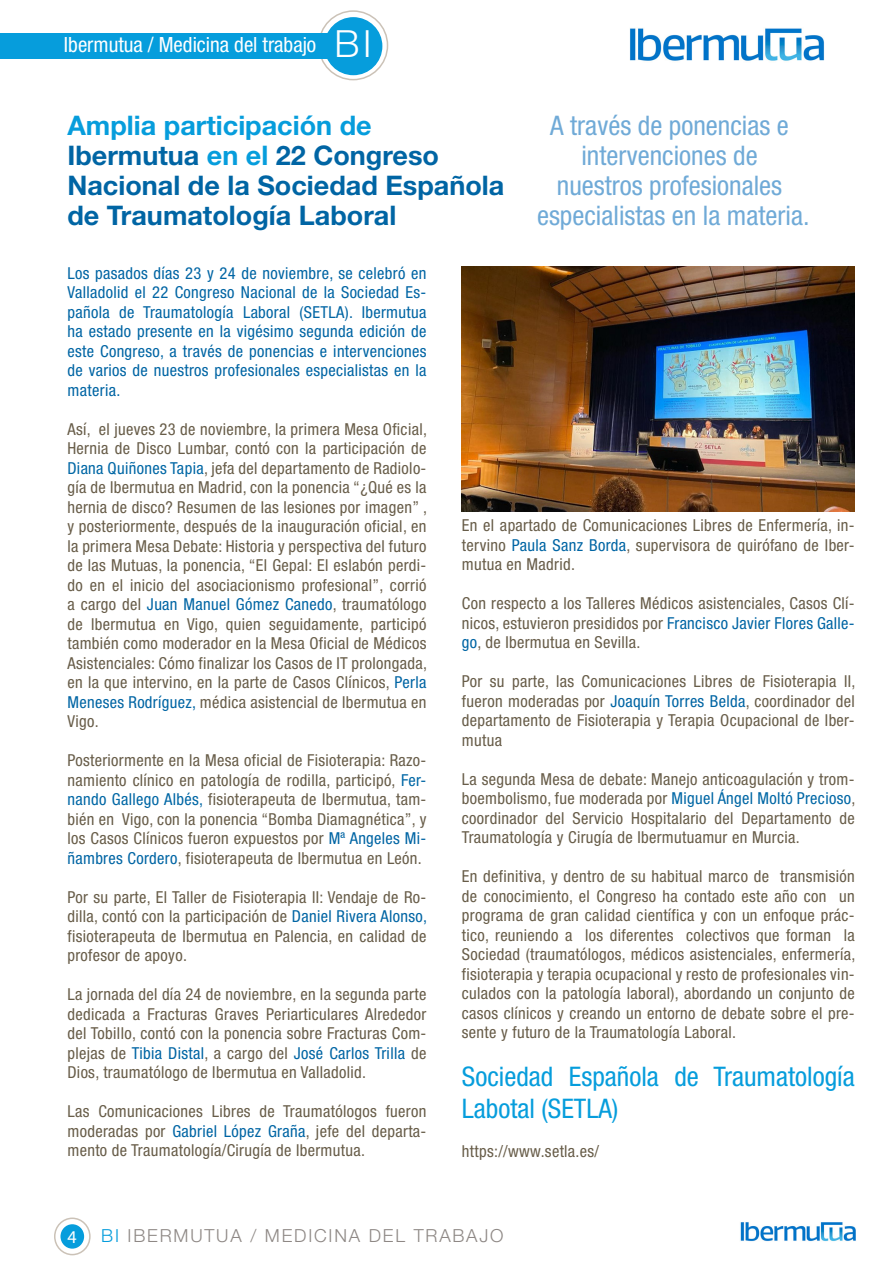
<style>
.page{position:relative;width:893px;height:1263px;background:#fff}
.page>*{position:absolute;margin:0;border:0;box-sizing:border-box;transform-origin:0 0}
.t1{font:300 37.5px "Helvetica Neue LT Std";color:#fff}
.t2{font:condensed 27px/30px "Helvetica Neue LT Std";color:#70aad7;text-align:center}
.t3{font:700 27px/30px "Helvetica Neue LT Std";color:#0065a4}
.t4{font:condensed 27px/31.5px "Helvetica Neue LT Std";color:#069ddc}
.t5{font:700 27px "Helvetica Neue LT Std";color:#069ddc}
.t6{font:condensed 21px "Helvetica Neue LT Std";color:#fff}
.t7{font:300 18px "Helvetica Neue LT Std";letter-spacing:.1em;color:#8e8885}
.t8{font:18px "Myriad Pro";color:#fff}
.t9{font:condensed 16.5px/19.5px "Helvetica Neue LT Std";letter-spacing:.02em;color:#685d49;text-align:justify}
.t10{font:condensed 16.5px/19.5px "Helvetica Neue LT Std";letter-spacing:.02em;color:#0065a4;text-align:justify}
.s1{color:#069ddc}
.s2{color:#0067a5}
.s3{color:#0065a4}
</style>
<div class="page">
<svg style="left:55px;top:1218px;width:35px;height:36px"></svg>
<div style="left:54px;top:1217px;width:37px;height:38px;border:2px solid #cbc2b7;border-radius:50%"></div>
<div style="left:61px;top:1225px;width:22px;height:23px;background:#069ddc;border-radius:50%"></div>
<div style="left:61px;top:1224px;width:23px;height:24px;border:2px solid #069ddc;border-radius:50%"></div>
<svg style="left:319px;top:11px;width:68px;height:69px"></svg>
<div style="left:318px;top:10px;width:70px;height:70px;border:2px solid #cbc2b7;border-radius:50%"></div>
<div style="left:325px;top:18px;width:57px;height:56px;background:#069ddc;border-radius:50%"></div>
<div style="left:324px;top:17px;width:58px;height:58px;border:2px solid #069ddc;border-radius:50%"></div>
<div style="left:0;top:33px;width:331px;height:26px;background:#069ddc"></div>
<img style="left:630px;top:28px;width:195px;height:33px">
<img style="left:740px;top:1222px;width:116px;height:20px">
<img style="left:462px;top:267px;width:393px;height:244px">
<p class="t6" style="left:64px;top:33px;width:254px">Ibermutua / Medicina del trabajo</p>
<p class="t1" style="left:334px;top:21px;width:39px">BI</p>
<p class="t2" style="left:550px;top:110px;width:240px">A través de ponencias e intervenciones de</p>
<p class="t2" style="left:557px;top:170px;width:227px">nuestros profesionales</p>
<p class="t2" style="left:537px;top:200px;width:274px">especialistas en la materia.</p>
<p class="t5" style="left:67px;top:109px;width:306px">Amplia participación de</p>
<p class="t3" style="left:67px;top:140px;width:373px">Ibermutua <span class="s1">en el</span> 22 Congreso</p>
<p class="t3" style="left:67px;top:170px;width:438px">Nacional de la Sociedad Española de Traumatología Laboral</p>
<p class="t10" style="left:67px;top:263px;width:360px">Los pasados días 23 y 24 de noviembre, se celebró en Valladolid el 22 Congreso Nacional de la Sociedad Es&shy;pañola de Traumatología Laboral (SETLA). Ibermutua ha estado presente en la vigésimo segunda edición de este Congreso, a través de ponencias e intervenciones de varios de nuestros profesionales especialistas en la materia.</p>
<p class="t9" style="left:67px;top:419px;width:361px">Así, el jueves 23 de noviembre, la primera Mesa Oficial, Hernia de Disco Lumbar, contó con la participación de <span class="s2">Diana Quiñones Tapia</span>, jefa del departamento de Radiolo&shy;gía de Ibermutua en Madrid, con la ponencia “¿Qué es la hernia de disco? Resumen de las lesiones por imagen” , y posteriormente, después de la inauguración oficial, en la primera Mesa Debate: Historia y perspectiva del futuro de las Mutuas, la ponencia, “El Gepal: El eslabón perdi&shy;do en el inicio del asociacionismo profesional”, corrió a cargo del <span class="s3">Juan Manuel Gómez Canedo</span>, traumatólogo de Ibermutua en Vigo, quien seguidamente, participó también como moderador en la Mesa Oficial de Médicos Asistenciales: Cómo finalizar los Casos de IT prolongada, en la que intervino, en la parte de Casos Clínicos, <span class="s3">Perla Meneses Rodríguez,</span> médica asistencial de Ibermutua en Vigo.</p>
<p class="t9" style="left:67px;top:750px;width:360px">Posteriormente en la Mesa oficial de Fisioterapia: Razo&shy;namiento clínico en patología de rodilla, participó, <span class="s2">Fer&shy;nando Gallego Albés,</span> fisioterapeuta de Ibermutua, tam&shy;bién en Vigo, con la ponencia “Bomba Diamagnética”, y los Casos Clínicos fueron expuestos por <span class="s3">Mª Angeles Mi&shy;ñambres Cordero</span>, fisioterapeuta de Ibermutua en León.</p>
<p class="t9" style="left:67px;top:887px;width:361px">Por su parte, El Taller de Fisioterapia II: Vendaje de Ro&shy;dilla, contó con la participación de <span class="s3">Daniel Rivera Alonso, </span>fisioterapeuta de Ibermutua en Palencia, en calidad de profesor de apoyo.</p>
<p class="t9" style="left:67px;top:984px;width:360px">La jornada del día 24 de noviembre, en la segunda parte dedicada a Fracturas Graves Periarticulares Alrededor del Tobillo, contó con la ponencia sobre Fracturas Com&shy;plejas de <span class="s3">Tibia Distal</span>, a cargo del <span class="s3">José Carlos Trilla</span> de Dios, traumatólogo de Ibermutua en Valladolid.</p>
<p class="t9" style="left:67px;top:1101px;width:360px">Las Comunicaciones Libres de Traumatólogos fueron moderadas por <span class="s3">Gabriel López Graña</span>, jefe del departa&shy;mento de Traumatología/Cirugía de Ibermutua.</p>
<p class="t9" style="left:462px;top:516px;width:394px">En el apartado de Comunicaciones Libres de Enfermería, in&shy;tervino <span class="s3">Paula Sanz Borda</span>, supervisora de quirófano de Iber&shy;mutua en Madrid.</p>
<p class="t9" style="left:462px;top:594px;width:394px">Con respecto a los Talleres Médicos asistenciales, Casos Clí&shy;nicos, estuvieron presididos por <span class="s3">Francisco Javier Flores Galle&shy;go</span>, de Ibermutua en Sevilla.</p>
<p class="t9" style="left:462px;top:672px;width:395px">Por su parte, las Comunicaciones Libres de Fisioterapia II, fueron moderadas por <span class="s3">Joaquín Torres Belda</span>, coordinador del departamento de Fisioterapia y Terapia Ocupacional de Iber&shy;mutua</p>
<p class="t9" style="left:462px;top:769px;width:395px">La segunda Mesa de debate: Manejo anticoagulación y trom&shy;boembolismo, fue moderada por <span class="s2">Miguel Ángel Moltó Precioso</span>, coordinador del Servicio Hospitalario del Departamento de Traumatología y Cirugía de Ibermutuamur en Murcia.</p>
<p class="t9" style="left:462px;top:867px;width:395px">En definitiva, y dentro de su habitual marco de transmisión de conocimiento, el Congreso ha contado este año con un programa de gran calidad científica y con un enfoque prác&shy;tico, reuniendo a los diferentes colectivos que forman la Sociedad (traumatólogos, médicos asistenciales, enfermería, fisioterapia y terapia ocupacional y resto de profesionales vin&shy;culados con la patología laboral), abordando un conjunto de casos clínicos y creando un entorno de debate sobre el pre&shy;sente y futuro de la Traumatología Laboral.</p>
<p class="t4" style="left:462px;top:1061px;width:394px">Sociedad Española de Traumatología<br>Labotal (SETLA)</p>
<p class="t9" style="left:462px;top:1141px;width:139px">https://www.setla.es/</p>
<p class="t8" style="left:67px;top:1226px;width:11px">4</p>
<p class="t7" style="left:101px;top:1225px;width:404px"><span class="s1">BI</span> IBERMUTUA / MEDICINA DEL TRABAJO</p>
</div>
